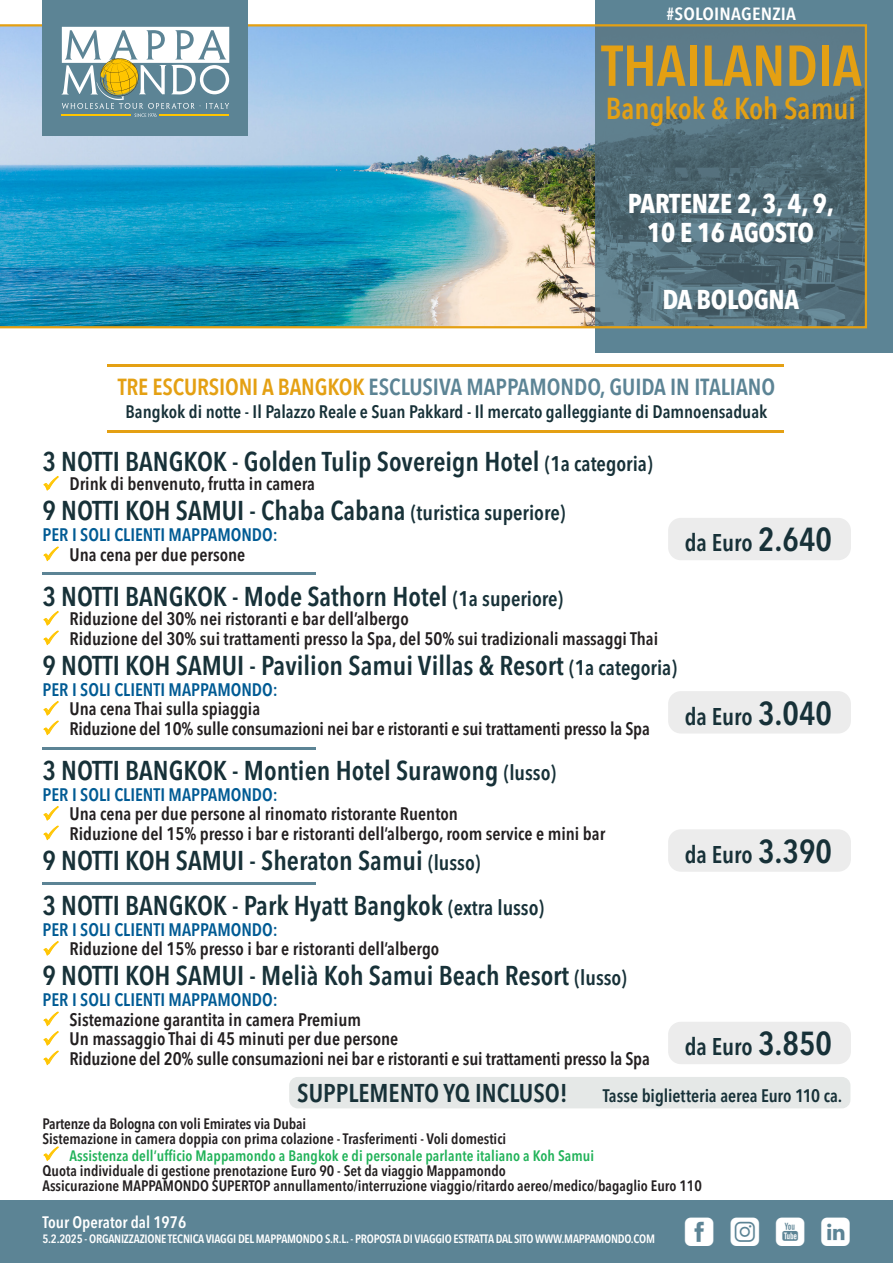
<style>
.page{position:relative;width:893px;height:1263px;background:#fff}
.page>*{position:absolute;margin:0;border:0;box-sizing:border-box;transform-origin:0 0}
.t1{font:600 condensed 57px "Avenir Next LT Pro";color:#e4a013}
.t2{font:36px "Mappamondoutil";color:#fff}
.t3{font:600 condensed 30px "Avenir Next LT Pro";color:#e4a013}
.t4{font:600 condensed 27px "Avenir Next LT Pro";color:#173138}
.t5{font:700 condensed 27px "Avenir Next LT Pro";letter-spacing:-.01em;color:#fff}
.t6{font:600 condensed 25.5px "Avenir Next LT Pro";color:#173138}
.t7{font:600 condensed 24px "Avenir Next LT Pro";color:#173138}
.t8{font:600 23.25px "Avenir Next Condensed";color:#5c8495}
.t9{font:600 condensed 18px "Avenir Next LT Pro";color:#231f20}
.t10{font:600 condensed 18px "Avenir Next LT Pro";color:#005b94}
.t11{font:600 condensed 18px "Avenir Next LT Pro";color:#173138}
.t12{font:600 condensed 17.55px "Avenir Next LT Pro";letter-spacing:.01em;color:#fff;scale:1.11 1}
.t13{font:600 condensed 16.5px "Avenir Next LT Pro";color:#fff}
.t14{font:600 condensed 15px "Avenir Next LT Pro";color:#231f20}
.t15{font:600 condensed 15px "Avenir Next LT Pro";letter-spacing:.005em;color:#21b259}
.t16{font:600 condensed 12px "Avenir Next LT Pro";letter-spacing:-.02em;color:#fff}
.s1{color:#e4a013}
.s2{font-size:21px}
.s3{font-size:33px}
</style>
<div class="page">
<div style="left:0;top:1200px;width:893px;height:63px;background:#5c8495"></div>
<div style="left:595px;top:0;width:298px;height:353px;background:#5c8495"></div>
<img style="left:0;top:24px;width:867px;height:304px">
<div style="left:42px;top:0;width:206px;height:136px;background:#5c8495"></div>
<svg style="left:62px;top:27px;width:167px;height:90px"></svg>
<hr style="left:42px;top:572px;width:274px;height:3px;background:#5c8495">
<div style="left:289px;top:1077px;width:561px;height:31px;background:#e5e8e7;border-radius:9px"></div>
<div style="left:668px;top:518px;width:183px;height:42px;background:#ececec;border-radius:13px"></div>
<div style="left:668px;top:691px;width:183px;height:42px;background:#ececec;border-radius:13px"></div>
<hr style="left:107px;top:430px;width:676px;height:3px;background:#e4a013">
<hr style="left:107px;top:364px;width:676px;height:3px;background:#e4a013">
<div style="left:668px;top:829px;width:183px;height:43px;background:#ececec;border-radius:13px"></div>
<div style="left:668px;top:1022px;width:183px;height:42px;background:#ececec;border-radius:13px"></div>
<hr style="left:42px;top:747px;width:274px;height:2px;background:#5c8495">
<hr style="left:42px;top:882px;width:274px;height:3px;background:#5c8495">
<p class="t12" style="left:667px;top:3px;width:118px">#SOLOINAGENZIA</p>
<p class="t1" style="left:601px;top:31px;width:262px">THAILANDIA</p>
<p class="t3" style="left:606px;top:90px;width:251px">Bangkok &amp; Koh Samui</p>
<p class="t5" style="left:628px;top:187px;width:208px">PARTENZE 2, 3, 4, 9,</p>
<p class="t5" style="left:647px;top:215px;width:168px">10 E 16 AGOSTO</p>
<p class="t5" style="left:662px;top:283px;width:138px">DA BOLOGNA</p>
<p class="t8" style="left:118px;top:367px;width:659px"><span class="s1">TRE ESCURSIONI A BANGKOK</span> ESCLUSIVA MAPPAMONDO, GUIDA IN ITALIANO</p>
<p class="t11" style="left:126px;top:401px;width:643px">Bangkok di notte - Il Palazzo Reale e Suan Pakkard - Il mercato galleggiante di Damnoensaduak</p>
<p class="t4" style="left:43px;top:445px;width:612px">3 NOTTI BANGKOK - Golden Tulip Sovereign Hotel <span class="s2">(1a categoria)</span></p>
<p class="t9" style="left:70px;top:473px;width:247px">Drink di benvenuto, frutta in camera</p>
<p class="t4" style="left:43px;top:494px;width:524px">9 NOTTI KOH SAMUI - Chaba Cabana <span class="s2">(turistica superiore)</span></p>
<p class="t10" style="left:43px;top:524px;width:237px">PER I SOLI CLIENTI MAPPAMONDO:</p>
<p class="t9" style="left:70px;top:543px;width:177px">Una cena per due persone</p>
<p class="t4" style="left:43px;top:580px;width:522px">3 NOTTI BANGKOK - Mode Sathorn Hotel <span class="s2">(1a superiore)</span></p>
<p class="t9" style="left:70px;top:608px;width:341px">Riduzione del 30% nei ristoranti e bar dell’albergo</p>
<p class="t9" style="left:70px;top:627px;width:590px">Riduzione del 30% sui trattamenti presso la Spa, del 50% sui tradizionali massaggi Thai</p>
<p class="t4" style="left:43px;top:649px;width:636px">9 NOTTI KOH SAMUI - Pavilion Samui Villas &amp; Resort <span class="s2">(1a categoria)</span></p>
<p class="t10" style="left:43px;top:678px;width:237px">PER I SOLI CLIENTI MAPPAMONDO:</p>
<p class="t9" style="left:70px;top:698px;width:192px">Una cena Thai sulla spiaggia</p>
<p class="t9" style="left:70px;top:717px;width:582px">Riduzione del 10% sulle consumazioni nei bar e ristoranti e sui trattamenti presso la Spa</p>
<p class="t4" style="left:43px;top:754px;width:515px">3 NOTTI BANGKOK - Montien Hotel Surawong <span class="s2">(lusso)</span></p>
<p class="t10" style="left:43px;top:783px;width:237px">PER I SOLI CLIENTI MAPPAMONDO:</p>
<p class="t9" style="left:70px;top:803px;width:390px">Una cena per due persone al rinomato ristorante Ruenton</p>
<p class="t9" style="left:70px;top:822px;width:537px">Riduzione del 15% presso i bar e ristoranti dell’albergo, room service e mini bar</p>
<p class="t4" style="left:43px;top:844px;width:439px">9 NOTTI KOH SAMUI - Sheraton Samui <span class="s2">(lusso)</span></p>
<p class="t4" style="left:43px;top:889px;width:503px">3 NOTTI BANGKOK - Park Hyatt Bangkok <span class="s2">(extra lusso)</span></p>
<p class="t10" style="left:43px;top:918px;width:237px">PER I SOLI CLIENTI MAPPAMONDO:</p>
<p class="t9" style="left:70px;top:938px;width:371px">Riduzione del 15% presso i bar e ristoranti dell’albergo</p>
<p class="t4" style="left:43px;top:959px;width:586px">9 NOTTI KOH SAMUI - Melià Koh Samui Beach Resort <span class="s2">(lusso)</span></p>
<p class="t10" style="left:43px;top:989px;width:237px">PER I SOLI CLIENTI MAPPAMONDO:</p>
<p class="t9" style="left:70px;top:1008px;width:293px">Sistemazione garantita in camera Premium</p>
<p class="t9" style="left:70px;top:1028px;width:330px">Un massaggio Thai di 45 minuti per due persone</p>
<p class="t9" style="left:70px;top:1047px;width:582px">Riduzione del 20% sulle consumazioni nei bar e ristoranti e sui trattamenti presso la Spa</p>
<p class="t7" style="left:685px;top:528px;width:149px">da Euro <span class="s3">2.640</span></p>
<p class="t7" style="left:685px;top:701px;width:149px">da Euro <span class="s3">3.040</span></p>
<p class="t7" style="left:685px;top:840px;width:149px">da Euro <span class="s3">3.390</span></p>
<p class="t7" style="left:685px;top:1032px;width:149px">da Euro <span class="s3">3.850</span></p>
<p class="t6" style="left:297px;top:1077px;width:272px">SUPPLEMENTO YQ INCLUSO!</p>
<p class="t11" style="left:603px;top:1084px;width:241px">Tasse biglietteria aerea Euro 110 ca.</p>
<p class="t14" style="left:43px;top:1115px;width:265px">Partenze da Bologna con voli Emirates via Dubai</p>
<p class="t14" style="left:43px;top:1130px;width:465px">Sistemazione in camera doppia con prima colazione - Trasferimenti - Voli domestici</p>
<p class="t15" style="left:70px;top:1146px;width:526px">Assistenza dell’ufficio Mappamondo a Bangkok e di personale parlante italiano a Koh Samui</p>
<p class="t14" style="left:43px;top:1161px;width:465px">Quota individuale di gestione prenotazione Euro 90 - Set da viaggio Mappamondo</p>
<p class="t14" style="left:43px;top:1176px;width:661px">Assicurazione MAPPAMONDO SUPERTOP annullamento/interruzione viaggio/ritardo aereo/medico/bagaglio Euro 110</p>
<p class="t13" style="left:43px;top:1212px;width:145px">Tour Operator dal 1976</p>
<p class="t16" style="left:43px;top:1231px;width:614px">5.2.2025 - ORGANIZZAZIONE TECNICA VIAGGI DEL MAPPAMONDO S.R.L. - PROPOSTA DI VIAGGIO ESTRATTA DAL SITO WWW.MAPPAMONDO.COM</p>
<p class="t2" style="left:685px;top:1212px;width:167px">fiyl</p>
</div>
